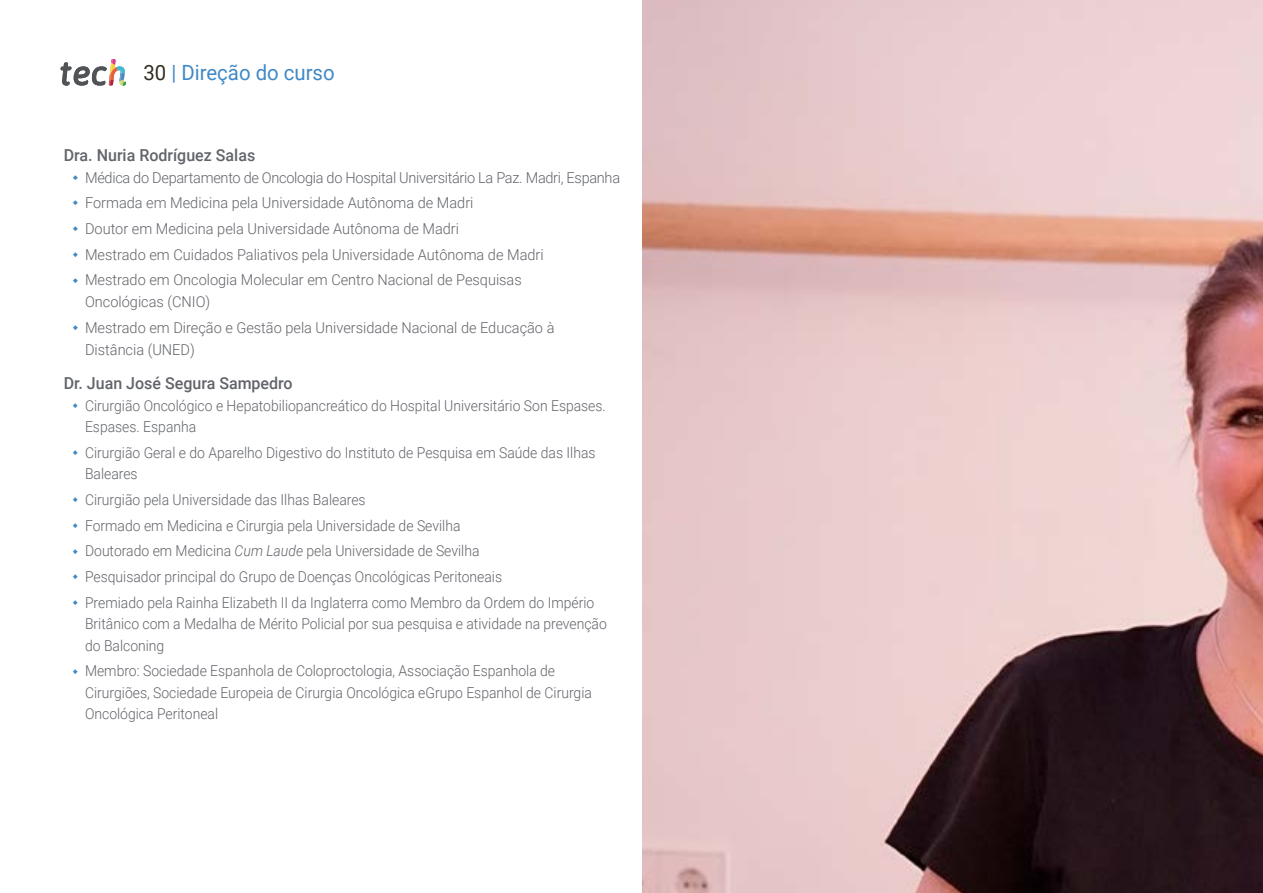
<style>
.page{position:relative;width:1263px;height:893px;background:#fff}
.page>*{position:absolute;margin:0;border:0;box-sizing:border-box;transform-origin:0 0}
.t1{font:21px "Roboto";color:#4089c5}
.t2{font:500 16.5px "Roboto";color:#61646a}
.t3{font:300 15px/21.5px "Roboto";color:#61646a;scale:.93 1}
.t4{font:300 15px/25.7px "Roboto";color:#61646a}
.s1{color:#312e20}
.s2{font-style:italic}
</style>
<div class="page">
<img style="left:642px;top:0;width:621px;height:893px">
<svg style="left:61px;top:59px;width:65px;height:27px"></svg>
<h1 class="t1" style="left:144px;top:57px;width:193px"><span class="s1">30</span> | Direção do curso</h1>
<p class="t2" style="left:64px;top:144px;width:193px">Dra. Nuria Rodríguez Salas</p>
<p class="t4" style="left:85px;top:164px;width:537px">Médica do Departamento de Oncologia do Hospital Universitário La Paz. Madri, Espanha Formada em Medicina pela Universidade Autônoma de Madri<br>Doutor em Medicina pela Universidade Autônoma de Madri<br>Mestrado em Cuidados Paliativos pela Universidade Autônoma de Madri<br>Mestrado em Oncologia Molecular em Centro Nacional de Pesquisas</p>
<p class="t4" style="left:85px;top:288px;width:471px">Oncológicas (CNIO)<br>Mestrado em Direção e Gestão pela Universidade Nacional de Educação à</p>
<p class="t4" style="left:85px;top:336px;width:111px">Distância (UNED)</p>
<p class="t2" style="left:64px;top:372px;width:230px">Dr. Juan José Segura Sampedro</p>
<p class="t3" style="left:85px;top:394px;width:562px">Cirurgião Oncológico e Hepatobiliopancreático do Hospital Universitário Son Espases.<br>Espases. Espanha</p>
<p class="t3" style="left:85px;top:441px;width:550px">Cirurgião Geral e do Aparelho Digestivo do Instituto de Pesquisa em Saúde das Ilhas<br>Baleares</p>
<p class="t3" style="left:85px;top:486px;width:549px;line-height:25.7px">Cirurgião pela Universidade das Ilhas Baleares<br>Formado em Medicina e Cirurgia pela Universidade de Sevilha<br>Doutorado em Medicina <span class="s2">Cum Laude</span> pela Universidade de Sevilha<br>Pesquisador principal do Grupo de Doenças Oncológicas Peritoneais<br>Premiado pela Rainha Elizabeth II da Inglaterra como Membro da Ordem do Império</p>
<p class="t3" style="left:85px;top:613px;width:563px">Britânico com a Medalha de Mérito Policial por sua pesquisa e atividade na prevenção do Balconing</p>
<p class="t3" style="left:85px;top:660px;width:547px">Membro: Sociedade Espanhola de Coloproctologia, Associação Espanhola de<br>Cirurgiões, Sociedade Europeia de Cirurgia Oncológica eGrupo Espanhol de Cirurgia<br>Oncológica Peritoneal</p>
</div>
